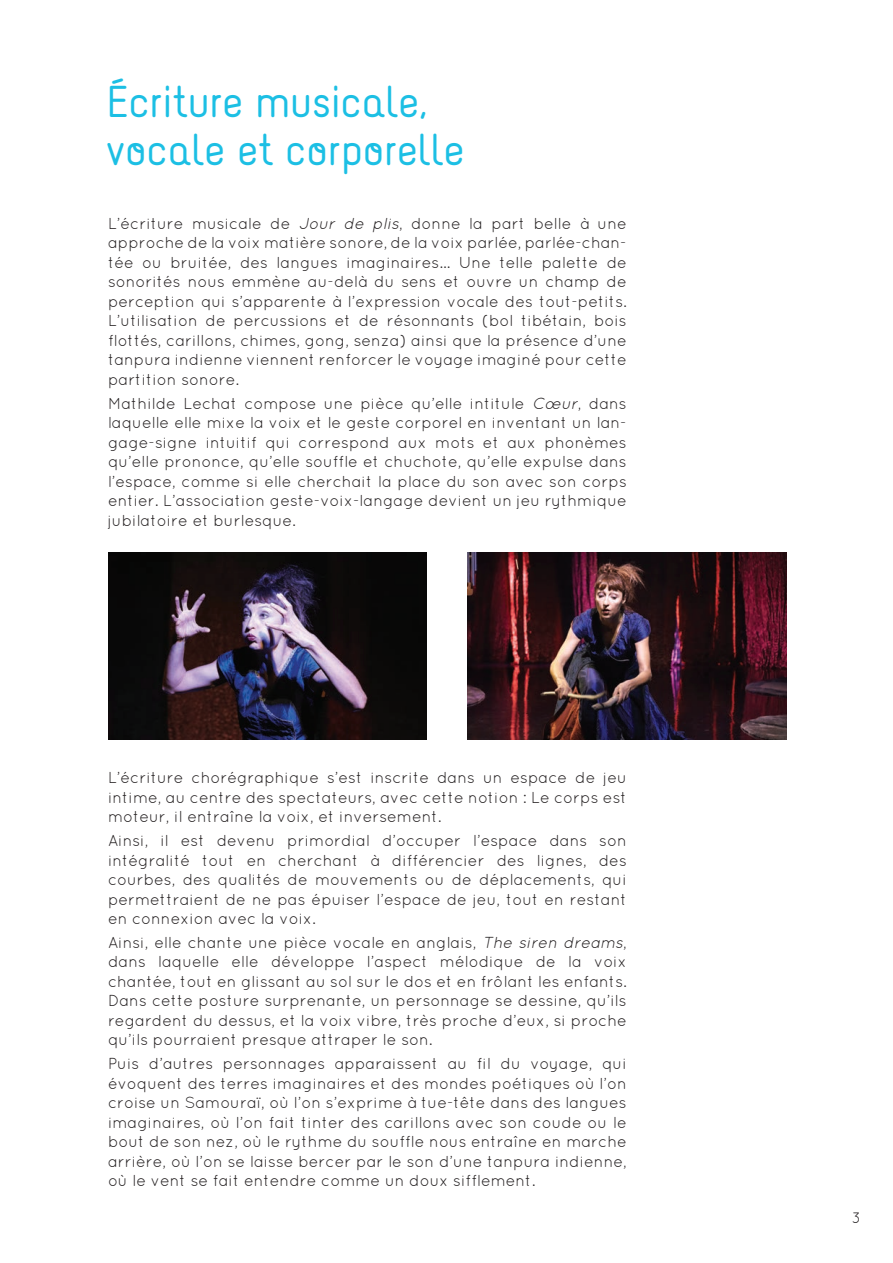
<style>
.page{position:relative;width:893px;height:1263px;background:#fff}
.page>*{position:absolute;margin:0;border:0;box-sizing:border-box;transform-origin:0 0}
.t1{font:39px/48px "Naiv";color:#1cbfe4}
.courant1{font:15.9px/19.5px "Quicksand";color:#231f20;text-align:justify}
.t2{font:15px "Quicksand";color:#231f20}
.s1{font-style:italic}
</style>
<div class="page">
<img style="left:468px;top:552px;width:319px;height:188px">
<img style="left:108px;top:552px;width:319px;height:188px">
<p class="t1" style="left:106px;top:78px;width:360px">Écriture musicale, vocale et corporelle</p>
<p class="courant1" style="left:108px;top:213px;width:520px">L’écriture musicale de <span class="s1">Jour de plis</span>, donne la part belle à une approche de la voix matière sonore, de la voix parlée, parlée-chan&shy;tée ou bruitée, des langues imaginaires… Une telle palette de sonorités nous emmène au-delà du sens et ouvre un champ de perception qui s’apparente à l’expression vocale des tout-petits.<br>L’utilisation de percussions et de résonnants (bol tibétain, bois flottés, carillons, chimes, gong, senza) ainsi que la présence d’une tanpura indienne viennent renforcer le voyage imaginé pour cette partition sonore.</p>
<p class="courant1" style="left:108px;top:393px;width:520px">Mathilde Lechat compose une pièce qu’elle intitule <span class="s1">Cœur</span>, dans laquelle elle mixe la voix et le geste corporel en inventant un lan&shy;gage-signe intuitif qui correspond aux mots et aux phonèmes qu’elle prononce, qu’elle souffle et chuchote, qu’elle expulse dans l’espace, comme si elle cherchait la place du son avec son corps entier. L’association geste-voix-langage devient un jeu rythmique jubilatoire et burlesque.</p>
<p class="courant1" style="left:108px;top:768px;width:520px">L’écriture chorégraphique s’est inscrite dans un espace de jeu intime, au centre des spectateurs, avec cette notion : Le corps est moteur, il entraîne la voix, et inversement.</p>
<p class="courant1" style="left:108px;top:831px;width:520px">Ainsi, il est devenu primordial d’occuper l’espace dans son intégralité tout en cherchant à différencier des lignes, des courbes, des qualités de mouvements ou de déplacements, qui permettraient de ne pas épuiser l’espace de jeu, tout en restant en connexion avec la voix.</p>
<p class="courant1" style="left:108px;top:932px;width:520px">Ainsi, elle chante une pièce vocale en anglais, <span class="s1">The siren dreams</span>, dans laquelle elle développe l’aspect mélodique de la voix chantée, tout en glissant au sol sur le dos et en frôlant les enfants.<br>Dans cette posture surprenante, un personnage se dessine, qu’ils regardent du dessus, et la voix vibre, très proche d’eux, si proche qu’ils pourraient presque attraper le son.</p>
<p class="courant1" style="left:108px;top:1054px;width:520px">Puis d’autres personnages apparaissent au fil du voyage, qui évoquent des terres imaginaires et des mondes poétiques où l’on croise un Samouraï, où l’on s’exprime à tue-tête dans des langues imaginaires, où l’on fait tinter des carillons avec son coude ou le bout de son nez, où le rythme du souffle nous entraîne en marche arrière, où l’on se laisse bercer par le son d’une tanpura indienne, où le vent se fait entendre comme un doux sifflement.</p>
<p class="t2" style="left:852px;top:1209px;width:11px">3</p>
</div>
